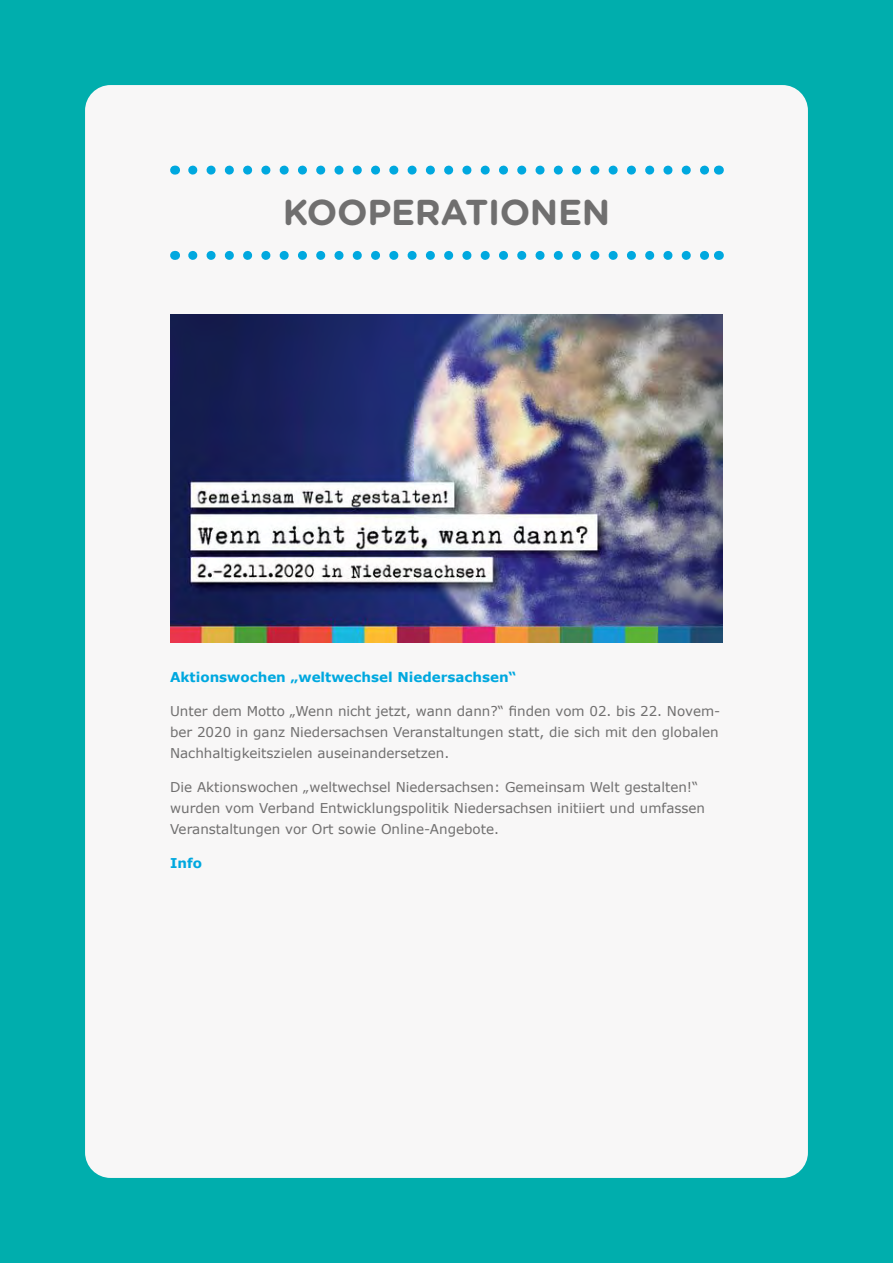
<style>
.page{position:relative;width:893px;height:1263px;background:#00aead}
.page>*{position:absolute;margin:0;border:0;box-sizing:border-box;transform-origin:0 0}
.t1{font:700 36px "Gotham Rounded";letter-spacing:-.01em;color:#706f6f}
.t2{font:13.5px/21px "Verdana";color:#706f6f;text-align:justify}
.t3{font:700 13.5px "Verdana";color:#00a8df}
</style>
<div class="page">
<div style="left:85px;top:85px;width:723px;height:1093px;background:#f8f7f7;border-radius:26px"></div>
<svg style="left:193px;top:166px;width:516px;height:9px"></svg>
<svg style="left:193px;top:251px;width:516px;height:9px"></svg>
<img style="left:170px;top:315px;width:553px;height:327px">
<h1 class="t1" style="left:283px;top:186px;width:329px">KOOPERATIONEN</h1>
<p class="t3" style="left:170px;top:668px;width:348px">Aktionswochen „weltwechsel Niedersachsen“</p>
<p class="t2" style="left:170px;top:701px;width:552px">Unter dem Motto „Wenn nicht jetzt, wann dann?“ finden vom 02. bis 22. Novem&shy;ber 2020 in ganz Niedersachsen Veranstaltungen statt, die sich mit den globalen Nachhaltigkeitszielen auseinandersetzen.</p>
<p class="t2" style="left:170px;top:776px;width:536px;text-align:left">Die Aktionswochen „weltwechsel Niedersachsen: Gemeinsam Welt gestalten!“ wurden vom Verband Entwicklungspolitik Niedersachsen initiiert und umfassen<br>Veranstaltungen vor Ort sowie Online-Angebote.</p>
<p class="t3" style="left:170px;top:854px;width:33px">Info</p>
</div>
